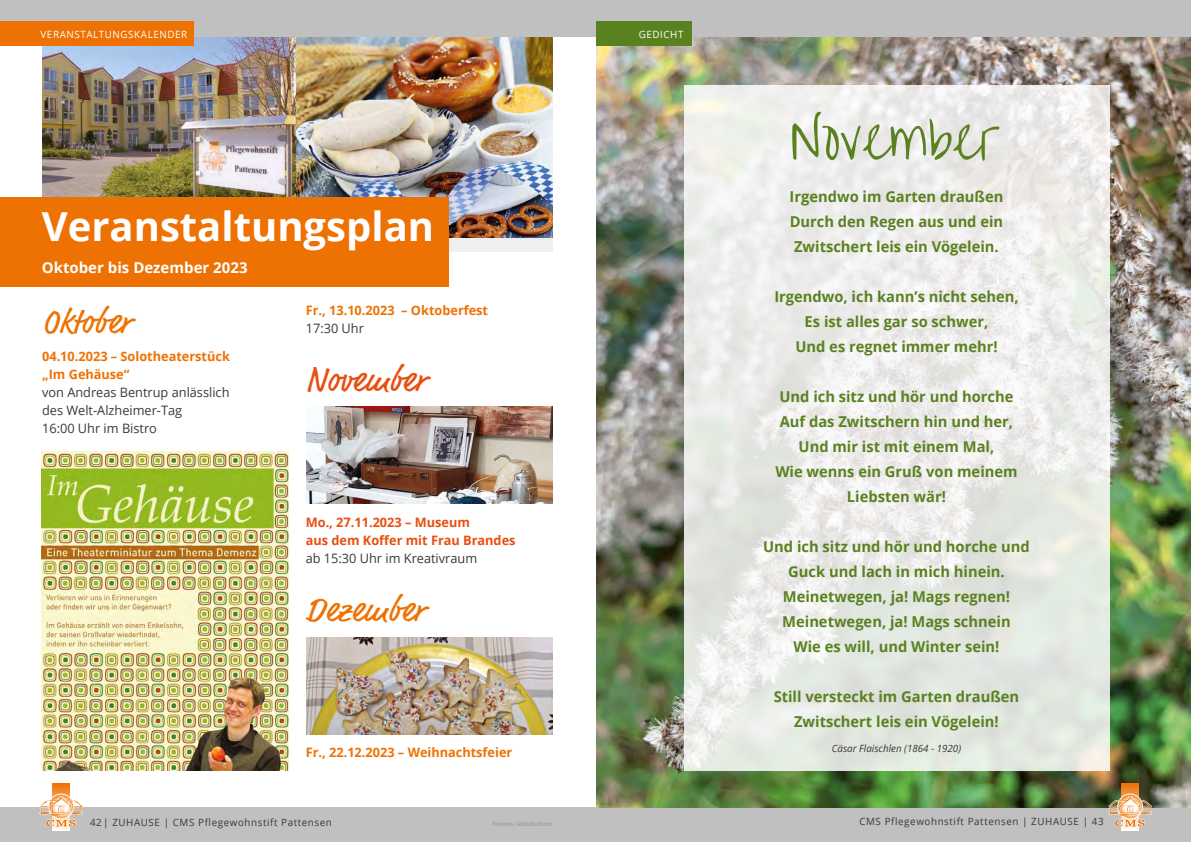
<style>
.page{position:relative;width:1191px;height:842px;background:#fff}
.page>*{position:absolute;margin:0;border:0;box-sizing:border-box;transform-origin:0 0}
.t1{font:54px "Overthe Rainbow";color:#5a8120}
.t2{font:700 40px "Open Sans";color:#fff}
.t3{font:35px "Market Pro";color:#ee7203}
.t4{font:35px "Market Pro";color:#e94e0f}
.t5{font:700 15px/25px "Open Sans";color:#5a8120;text-align:center}
.t6{font:700 15px "Open Sans";color:#fff}
.t7{font:13px/18px "Open Sans";color:#3a3938}
.t8{font:700 13px/18px "Open Sans";color:#ee7203}
.t9{font:700 13px/18px "Open Sans";color:#e94e0f}
.t10{font:10px "Open Sans";letter-spacing:.06em;color:#3a3938}
.t11{font:10px "Open Sans";letter-spacing:.06em;color:#fff}
.t12{font:italic 10px "Open Sans";color:#3a3938}
.t13{font:italic 6px "Open Sans";color:#919090;scale:.8 1}
</style>
<div class="page">
<div style="left:0;top:807px;width:1191px;height:35px;background:#c1c0c0"></div>
<img style="left:43px;top:36px;width:254px;height:161px">
<img style="left:297px;top:36px;width:255px;height:202px">
<img style="left:596px;top:36px;width:595px;height:771px">
<div style="left:0;top:0;width:1191px;height:36px;background:#c1c0c0"></div>
<div style="left:596px;top:22px;width:96px;height:24px;background:#5a8120"></div>
<div style="left:0;top:22px;width:193px;height:24px;background:#ee7203"></div>
<svg style="left:53px;top:784px;width:17px;height:46px"></svg>
<div style="left:49px;top:794px;width:25px;height:25px;border:1px solid #fff;border-radius:50%"></div>
<svg style="left:39px;top:796px;width:44px;height:31px"></svg>
<svg style="left:1121px;top:784px;width:18px;height:46px"></svg>
<div style="left:1117px;top:794px;width:25px;height:25px;border:1px solid #fff;border-radius:50%"></div>
<svg style="left:1108px;top:796px;width:44px;height:31px"></svg>
<svg style="left:683px;top:85px;width:426px;height:685px;fill:#eaebe7"></svg>
<div style="left:5px;top:238px;width:547px;height:13px;background:#efefef"></div>
<div style="left:0;top:197px;width:448px;height:90px;background:#ee7203"></div>
<img style="left:306px;top:406px;width:247px;height:97px">
<img style="left:306px;top:638px;width:247px;height:97px">
<img style="left:42px;top:452px;width:246px;height:318px">
<p class="t11" style="left:41px;top:27px;width:148px">VERANSTALTUNGSKALENDER</p>
<p class="t11" style="left:638px;top:27px;width:46px">GEDICHT</p>
<h2 class="t2" style="left:42px;top:199px;width:394px">Veranstaltungsplan</h2>
<p class="t6" style="left:42px;top:257px;width:207px">Oktober bis Dezember 2023</p>
<h3 class="t3" style="left:42px;top:298px;width:90px">Oktober</h3>
<p class="t8" style="left:42px;top:347px;width:189px">04.10.2023 – Solotheaterstück „Im Gehäuse“</p>
<p class="t7" style="left:42px;top:383px;width:189px">von Andreas Bentrup anlässlich des Welt-Alzheimer-Tag<br>16:00 Uhr im Bistro</p>
<p class="t8" style="left:306px;top:301px;width:184px">Fr., 13.10.2023 – Oktoberfest</p>
<p class="t7" style="left:306px;top:319px;width:60px">17:30 Uhr</p>
<h3 class="t4" style="left:306px;top:356px;width:121px">November</h3>
<p class="t9" style="left:306px;top:513px;width:211px">Mo., 27.11.2023 – Museum<br>aus dem Koffer mit Frau Brandes</p>
<p class="t7" style="left:306px;top:549px;width:173px">ab 15:30 Uhr im Kreativraum</p>
<h3 class="t3" style="left:306px;top:586px;width:120px">Dezember</h3>
<p class="t8" style="left:306px;top:743px;width:208px">Fr., 22.12.2023 – Weihnachtsfeier</p>
<h1 class="t1" style="left:791px;top:109px;width:211px">November</h1>
<p class="t5" style="left:789px;top:184px;width:215px;text-align:justify">Irgendwo im Garten draußen Durch den Regen aus und ein Zwitschert leis ein Vögelein.</p>
<p class="t5" style="left:774px;top:284px;width:246px">Irgendwo, ich kann’s nicht sehen,<br>Es ist alles gar so schwer,<br>Und es regnet immer mehr!</p>
<p class="t5" style="left:775px;top:384px;width:244px">Und ich sitz und hör und horche<br>Auf das Zwitschern hin und her,<br>Und mir ist mit einem Mal,<br>Wie wenns ein Gruß von meinem<br>Liebsten wär!</p>
<p class="t5" style="left:763px;top:534px;width:268px">Und ich sitz und hör und horche und<br>Guck und lach in mich hinein.<br>Meinetwegen, ja! Mags regnen!<br>Meinetwegen, ja! Mags schnein<br>Wie es will, und Winter sein!</p>
<p class="t5" style="left:773px;top:684px;width:247px">Still versteckt im Garten draußen<br>Zwitschert leis ein Vögelein!</p>
<p class="t12" style="left:832px;top:741px;width:131px">Cäsar Flaischlen (1864 - 1920)</p>
<p class="t10" style="left:90px;top:815px;width:243px">42| ZUHAUSE | CMS Pflegewohnstift Pattensen</p>
<p class="t10" style="left:859px;top:814px;width:246px">CMS Pflegewohnstift Pattensen | ZUHAUSE | 43</p>
<p class="t13" style="left:492px;top:820px;width:77px">Printemps / AdobeStock.com</p>
</div>
